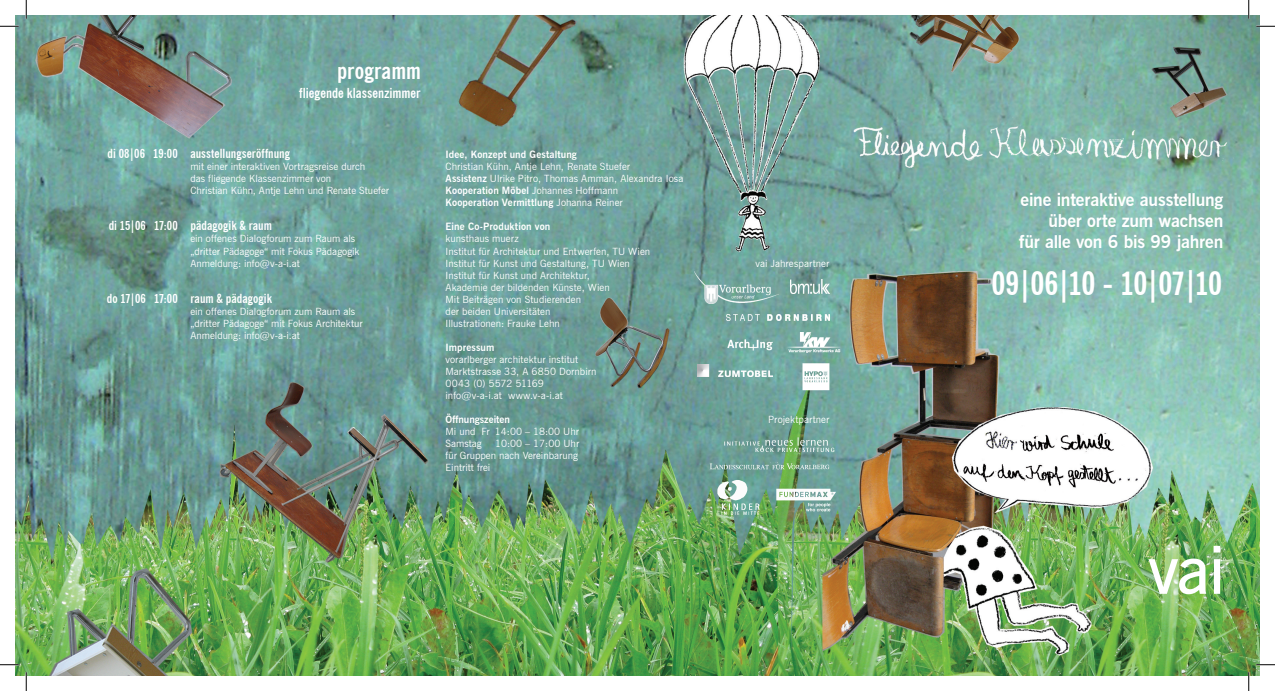
<style>
.page{position:relative;width:1275px;height:691px;background:#fff}
.page>*{position:absolute;margin:0;border:0;box-sizing:border-box;transform-origin:0 0}
.t1{font:700 condensed 32.5px "News Gothic BT";letter-spacing:-.025em;color:#fff}
.t2{font:700 condensed 22.5px "News Gothic BT";letter-spacing:.005em;color:#fff}
.t3{font:700 17.5px/21px "News Gothic BT";letter-spacing:-.01em;color:#fff;text-align:right}
.t4{font:700 condensed 13.75px "News Gothic BT";color:#fff}
.t5{font:700 condensed 12.5px "News Gothic BT";letter-spacing:.005em;color:#fff}
.t6{font:10px/12px "News Gothic BT";letter-spacing:.005em;color:#fff}
.t7{font:700 10px "News Gothic BT";letter-spacing:.005em;color:#fff}
.s1{font-weight:700}
</style>
<div class="page">
<img style="left:16px;top:16px;width:1243px;height:659px">
<svg style="left:1148px;top:545px;width:72px;height:49px"></svg>
<img style="left:791px;top:280px;width:38px;height:13px">
<img style="left:726px;top:314px;width:103px;height:6px">
<img style="left:695px;top:271px;width:84px;height:32px">
<img style="left:726px;top:337px;width:47px;height:13px">
<img style="left:698px;top:364px;width:75px;height:12px">
<img style="left:785px;top:332px;width:59px;height:20px">
<svg style="left:724px;top:437px;width:110px;height:15px"></svg>
<svg style="left:802px;top:363px;width:27px;height:27px"></svg>
<svg style="left:776px;top:488px;width:60px;height:23px"></svg>
<svg style="left:710px;top:462px;width:120px;height:7px"></svg>
<svg style="left:717px;top:480px;width:42px;height:34px"></svg>
<svg style="left:0;top:25px;width:19px;height:2px"></svg>
<svg style="left:1256px;top:25px;width:19px;height:2px"></svg>
<svg style="left:0;top:663px;width:19px;height:2px"></svg>
<svg style="left:1256px;top:663px;width:19px;height:2px"></svg>
<svg style="left:25px;top:0;width:2px;height:19px"></svg>
<svg style="left:25px;top:672px;width:2px;height:18px"></svg>
<svg style="left:1248px;top:0;width:1px;height:19px"></svg>
<svg style="left:1248px;top:672px;width:1px;height:18px"></svg>
<h2 class="t2" style="left:337px;top:57px;width:85px">programm</h2>
<h3 class="t4" style="left:299px;top:85px;width:123px">fliegende klassenzimmer</h3>
<p class="t5" style="left:108px;top:146px;width:72px">di 08|06 19:00</p>
<p class="t5" style="left:109px;top:218px;width:70px">di 15|06 17:00</p>
<p class="t5" style="left:107px;top:290px;width:72px">do 17|06 17:00</p>
<p class="t5" style="left:190px;top:146px;width:101px">ausstellungseröffnung</p>
<p class="t6" style="left:190px;top:161px;width:200px">mit einer interaktiven Vortragsreise durch<br>das fliegende Klassenzimmer von<br>Christian Kühn, Antje Lehn und Renate Stuefer</p>
<p class="t5" style="left:190px;top:218px;width:83px">pädagogik &amp; raum</p>
<p class="t6" style="left:190px;top:233px;width:171px">ein offenes Dialogforum zum Raum als „dritter Pädagoge“ mit Fokus Pädagogik<br>Anmeldung: info@v-a-i.at</p>
<p class="t5" style="left:190px;top:290px;width:83px">raum &amp; pädagogik</p>
<p class="t6" style="left:190px;top:305px;width:174px">ein offenes Dialogforum zum Raum als „dritter Pädagoge“ mit Fokus Architektur<br>Anmeldung: info@v-a-i.at</p>
<p class="t7" style="left:446px;top:149px;width:133px">Idee, Konzept und Gestaltung</p>
<p class="t6" style="left:446px;top:161px;width:239px">Christian Kühn, Antje Lehn, Renate Stuefer<br><span class="s1">Assistenz</span> Ulrike Pitro, Thomas Amman, Alexandra Iosa <span class="s1">Kooperation Möbel</span> Johannes Hoffmann<br><span class="s1">Kooperation Vermittlung</span> Johanna Reiner</p>
<p class="t7" style="left:446px;top:221px;width:106px">Eine Co-Produktion von</p>
<p class="t6" style="left:446px;top:233px;width:206px">kunsthaus muerz<br>Institut für Architektur und Entwerfen, TU Wien Institut für Kunst und Gestaltung, TU Wien Institut für Kunst und Architektur,<br>Akademie der bildenden Künste, Wien<br>Mit Beiträgen von Studierenden<br>der beiden Universitäten<br>Illustrationen: Frauke Lehn</p>
<p class="t7" style="left:446px;top:341px;width:50px">Impressum</p>
<p class="t6" style="left:446px;top:353px;width:152px">vorarlberger architektur institut<br>Marktstrasse 33, A 6850 Dornbirn<br>0043 (0) 5572 51169 info@v-a-i.at www.v-a-i.at</p>
<p class="t7" style="left:446px;top:413px;width:66px">Öffnungszeiten</p>
<p class="t6" style="left:446px;top:425px;width:135px">Mi und Fr 14:00 – 18:00 Uhr<br>Samstag</p>
<p class="t6" style="left:446px;top:437px;width:135px;text-indent:50px">10:00 – 17:00 Uhr für Gruppen nach Vereinbarung<br>Eintritt frei</p>
<p class="t6" style="left:755px;top:257px;width:75px">vai Jahrespartner</p>
<p class="t6" style="left:768px;top:413px;width:63px">Projektpartner</p>
<h3 class="t3" style="left:1019px;top:188px;width:206px">eine interaktive ausstellung über orte zum wachsen<br>für alle von 6 bis 99 jahren</h3>
<h1 class="t1" style="left:992px;top:263px;width:232px">09|06|10 - 10|07|10</h1>
</div>
